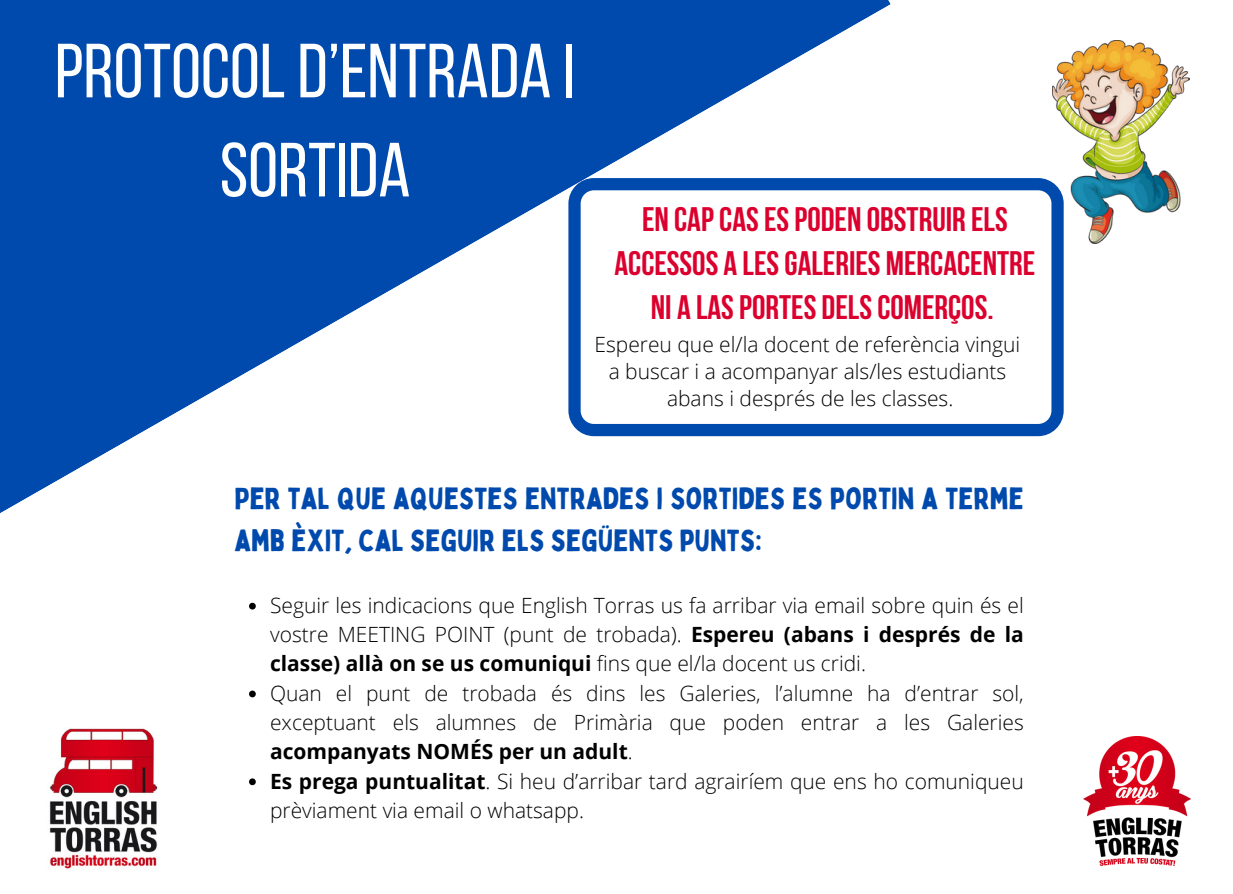
<style>
.page{position:relative;width:1233px;height:894px;background:#fff}
.page>*{position:absolute;margin:0;border:0;box-sizing:border-box;transform-origin:0 0}
.t1{font:76.5px/99px "Bebas Neue";color:#fff;text-align:center}
.t2{font:700 33.9px/43.8px "Bebas Neue";color:#db002e;text-align:center}
.t3{font:30px/41.7px "Bobby Jones";color:#004aad}
.t4{font:300 21px/29.2px "Open Sans";color:#000;text-align:justify}
.s1{font-weight:700}
</style>
<div class="page">
<svg style="left:0;top:0;width:891px;height:513px;fill:#004aad"></svg>
<div style="left:236px;top:388px;width:931px;height:375px;background:#fff"></div>
<img style="left:49px;top:728px;width:109px;height:140px">
<svg style="left:568px;top:178px;width:496px;height:258px"></svg>
<img style="left:1052px;top:41px;width:137px;height:202px">
<svg style="left:249px;top:602px;width:7px;height:7px"></svg>
<svg style="left:249px;top:690px;width:7px;height:7px"></svg>
<svg style="left:249px;top:778px;width:7px;height:7px"></svg>
<img style="left:1084px;top:736px;width:106px;height:129px">
<p class="t1" style="left:55px;top:29px;width:522px">PROTOCOL D’ENTRADA I<br>SORTIDA</p>
<p class="t2" style="left:615px;top:200px;width:422px">EN CAPCASESPODEN OBSTRUIR ELS<br>ACCESSOS A LESGALERIES MERCACENTRE<br>NI A LASPORTES DELSCOMERÇOS.</p>
<p class="t4" style="left:595px;top:329px;width:427px">Espereu que el/la docent de referència vingui</p>
<p class="t4" style="left:609px;top:356px;width:399px">a buscar i a acompanyar als/les estudiants</p>
<p class="t4" style="left:667px;top:383px;width:288px">abans i després de les classes.</p>
<p class="t3" style="left:234px;top:477px;width:791px">PER TAL QUE AQUESTES ENTRADES I SORTIDES ES PORTIN A TERME<br>AMB ÈXIT, CAL SEGUIR ELS SEGÜENTS PUNTS:</p>
<p class="t4" style="left:270px;top:590px;width:755px">Seguir les indicacions que English Torras us fa arribar via email sobre quin és el vostre MEETING POINT (punt de trobada). <span class="s1">Espereu (abans i després de la classe) allà on se us comuniqui</span> fins que el/la docent us cridi.</p>
<p class="t4" style="left:270px;top:677px;width:755px">Quan el punt de trobada és dins les Galeries, l’alumne ha d’entrar sol, exceptuant els alumnes de Primària que poden entrar a les Galeries <span class="s1">acompanyats NOMÉS per un adult</span>.</p>
<p class="t4" style="left:270px;top:765px;width:755px"><span class="s1">Es prega puntualitat</span>. Si heu d’arribar tard agrairíem que ens ho comuniqueu prèviament via email o whatsapp.</p>
</div>
